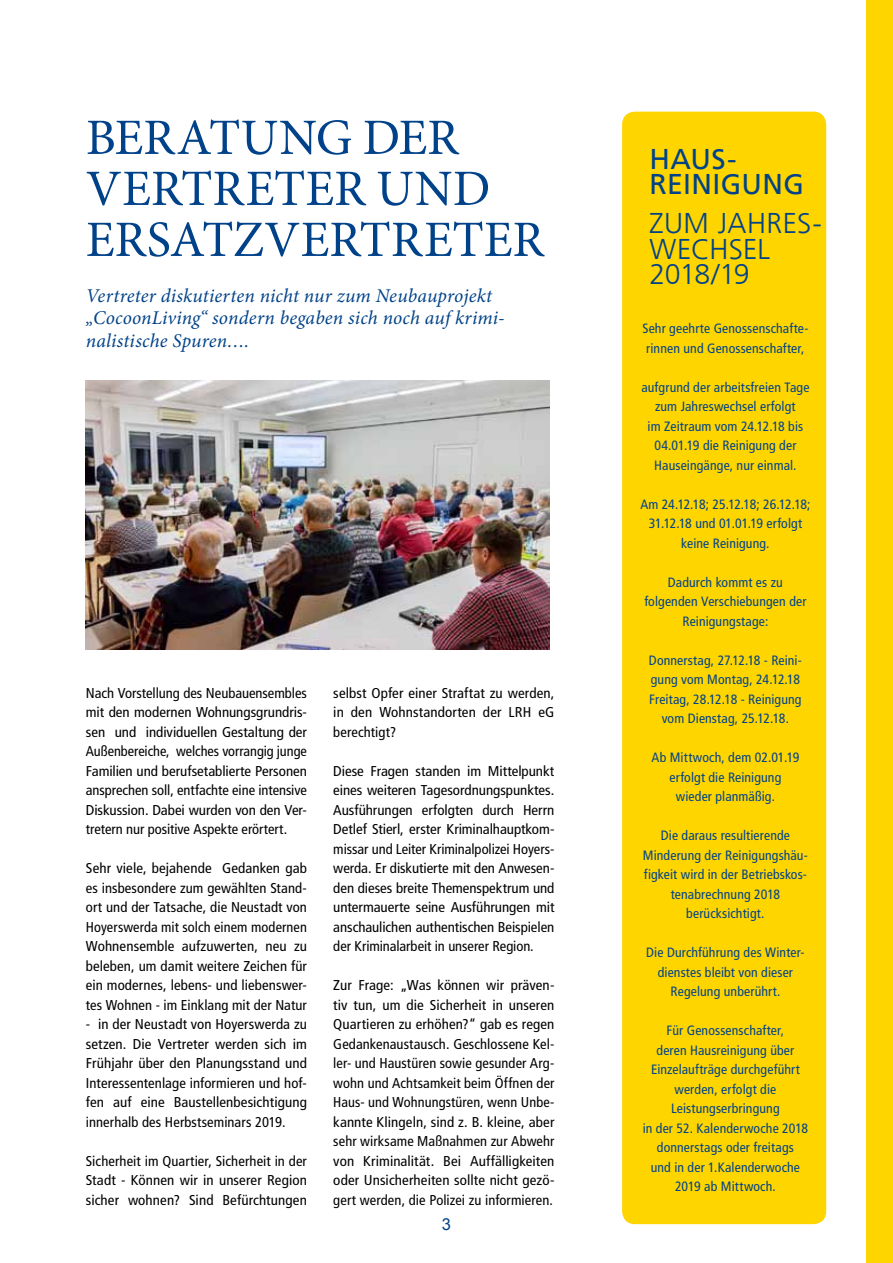
<style>
.page{position:relative;width:893px;height:1263px;background:#fff}
.page>*{position:absolute;margin:0;border:0;box-sizing:border-box;transform-origin:0 0}
.t1{font:51px/51px "Minion Pro";letter-spacing:-.005em;color:#004289}
.t2{font:300 28.5px/25.5px "Frutiger LT";letter-spacing:.005em;color:#004289}
.t3{font:28.5px/25.5px "Frutiger LT";letter-spacing:.015em;color:#004289}
.t4{font:italic 19.5px/22.5px "Minion Pro";letter-spacing:.005em;color:#004289}
.t5{font:16.5px "Arial";color:#004289}
.t6{font:condensed 14.25px/19.5px "Frutiger LT";letter-spacing:.005em;color:#000;text-align:justify;scale:1.05 1}
.t7{font:condensed 14.25px/19.5px "Frutiger LT";letter-spacing:.005em;color:#000;text-align:justify}
.t8{font:condensed 14.25px/19.5px "Frutiger LT";letter-spacing:.005em;color:#000;text-align:justify;scale:1.04 1}
.t9{font:condensed 13.5px/19.5px "Frutiger LT";letter-spacing:.01em;color:#004289;text-align:center}
</style>
<div class="page">
<div style="left:867px;top:0;width:26px;height:1263px;background:#ffd500"></div>
<img style="left:86px;top:381px;width:463px;height:268px">
<div style="left:622px;top:112px;width:204px;height:1112px;background:#ffd500;border-radius:13px"></div>
<h1 class="t1" style="left:86px;top:112px;width:460px">BERATUNG DER<br>VERTRETER UND<br>ERSATZVERTRETER</h1>
<h3 class="t4" style="left:86px;top:284px;width:420px">Vertreter diskutierten nicht nur zum Neubauprojekt „CocoonLiving“ sondern begaben sich noch auf krimi&shy;nalistische Spuren….</h3>
<p class="t7" style="left:86px;top:683px;width:223px">Nach Vorstellung des Neubauensembles mit den modernen Wohnungsgrundris&shy;sen und individuellen Gestaltung der Außenbereiche, welches vorrangig junge Familien und berufsetablierte Personen ansprechen soll, entfachte eine intensive Diskussion. Dabei wurden von den Ver&shy;tretern nur positive Aspekte erörtert.</p>
<p class="t6" style="left:86px;top:858px;width:212px">Sehr viele, bejahende Gedanken gab es insbesondere zum gewählten Stand&shy;ort und der Tatsache, die Neustadt von Hoyerswerda mit solch einem modernen Wohnensemble aufzuwerten, neu zu beleben, um damit weitere Zeichen für ein modernes, lebens- und liebenswer&shy;tes Wohnen - im Einklang mit der Natur</p>
<p class="t8" style="left:86px;top:1014px;width:214px">- in der Neustadt von Hoyerswerda zu setzen. Die Vertreter werden sich im Frühjahr über den Planungsstand und Interessentenlage informieren und hof&shy;fen auf eine Baustellenbesichtigung innerhalb des Herbstseminars 2019.</p>
<p class="t7" style="left:86px;top:1151px;width:223px">Sicherheit im Quartier, Sicherheit in der Stadt - Können wir in unserer Region sicher wohnen? Sind Befürchtungen</p>
<p class="t6" style="left:333px;top:683px;width:212px">selbst Opfer einer Straftat zu werden, in den Wohnstandorten der LRH eG berechtigt?</p>
<p class="t6" style="left:333px;top:761px;width:212px">Diese Fragen standen im Mittelpunkt eines weiteren Tagesordnungspunktes.<br>Ausführungen erfolgten durch Herrn Detlef Stierl, erster Kriminalhauptkom&shy;missar und Leiter Kriminalpolizei Hoyers&shy;werda. Er diskutierte mit den Anwesen&shy;den dieses breite Themenspektrum und untermauerte seine Ausführungen mit anschaulichen authentischen Beispielen der Kriminalarbeit in unserer Region.</p>
<p class="t6" style="left:333px;top:975px;width:212px">Zur Frage: „Was können wir präven&shy;tiv tun, um die Sicherheit in unseren Quartieren zu erhöhen?“ gab es regen Gedankenaustausch. Geschlossene Kel&shy;ler- und Haustüren sowie gesunder Arg&shy;wohn und Achtsamkeit beim Öffnen der Haus- und Wohnungstüren, wenn Unbe&shy;kannte Klingeln, sind z. B. kleine, aber sehr wirksame Maßnahmen zur Abwehr von Kriminalität. Bei Auffälligkeiten oder Unsicherheiten sollte nicht gezö&shy;gert werden, die Polizei zu informieren.</p>
<p class="t5" style="left:442px;top:1214px;width:11px">3</p>
<h2 class="t3" style="left:649px;top:146px;width:156px">HAUS-<br>REINIGUNG</h2>
<h2 class="t2" style="left:649px;top:211px;width:174px">ZUM JAHRES-<br>WECHSEL<br>2018/19</h2>
<p class="t9" style="left:642px;top:319px;width:168px;text-align:left">Sehr geehrte Genossenschafte&shy;rinnen und Genossenschafter,</p>
<p class="t9" style="left:641px;top:378px;width:170px">aufgrund der arbeitsfreien Tage zum Jahreswechsel erfolgt<br>im Zeitraum vom 24.12.18 bis<br>04.01.19 die Reinigung der<br>Hauseingänge, nur einmal.</p>
<p class="t9" style="left:640px;top:495px;width:172px">Am 24.12.18; 25.12.18; 26.12.18;<br>31.12.18 und 01.01.19 erfolgt keine Reinigung.</p>
<p class="t9" style="left:644px;top:573px;width:164px">Dadurch kommt es zu folgenden Verschiebungen der<br>Reinigungstage:</p>
<p class="t9" style="left:649px;top:651px;width:155px">Donnerstag, 27.12.18 - Reini&shy;gung vom Montag, 24.12.18<br>Freitag, 28.12.18 - Reinigung vom Dienstag, 25.12.18.</p>
<p class="t9" style="left:651px;top:748px;width:149px">Ab Mittwoch, dem 02.01.19 erfolgt die Reinigung wieder planmäßig.</p>
<p class="t9" style="left:643px;top:826px;width:167px">Die daraus resultierende<br>Minderung der Reinigungshäu&shy;figkeit wird in der Betriebskos&shy;tenabrechnung 2018 berücksichtigt.</p>
<p class="t9" style="left:646px;top:943px;width:160px">Die Durchführung des Winter&shy;dienstes bleibt von dieser<br>Regelung unberührt.</p>
<p class="t9" style="left:643px;top:1021px;width:167px">Für Genossenschafter,<br>deren Hausreinigung über<br>Einzelaufträge durchgeführt werden, erfolgt die<br>Leistungserbringung<br>in der 52. Kalenderwoche 2018 donnerstags oder freitags<br>und in der 1.Kalenderwoche<br>2019 ab Mittwoch.</p>
</div>
